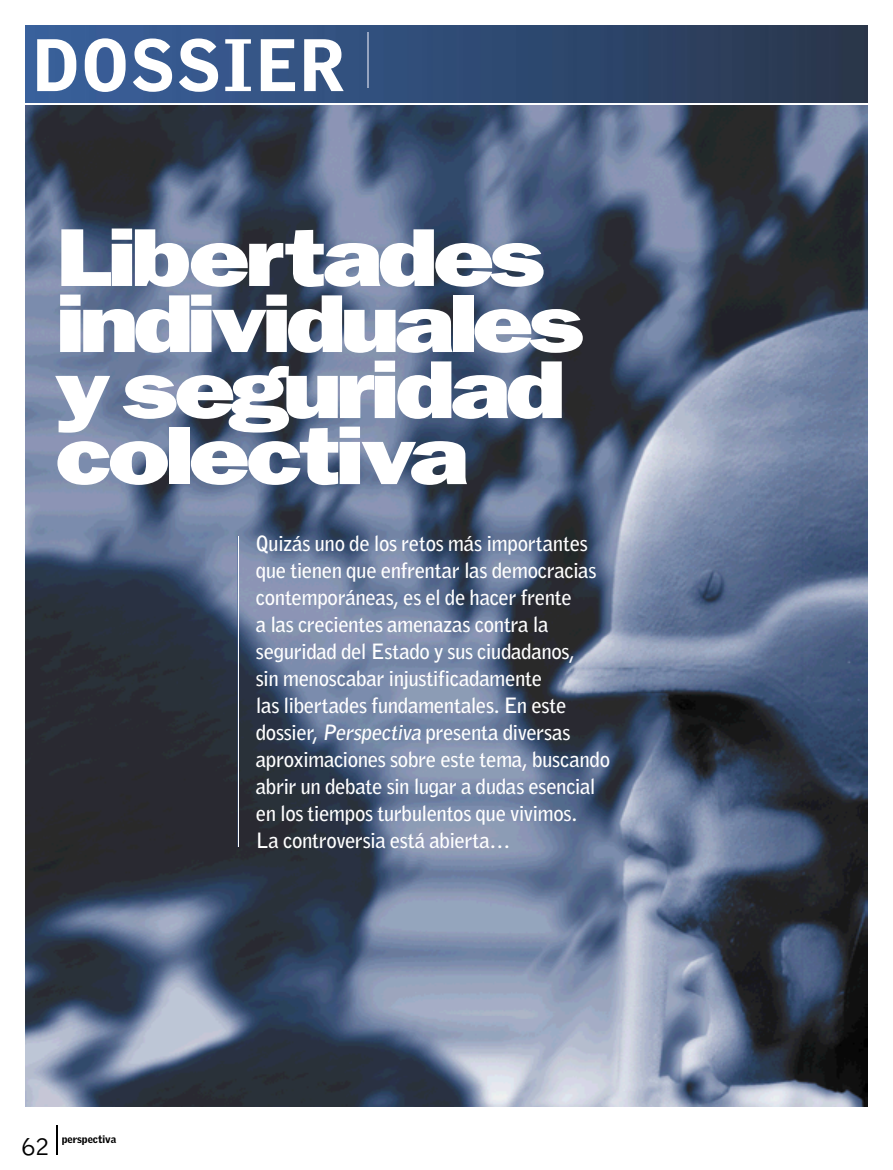
<style>
.page{position:relative;width:893px;height:1170px;background:#fff}
.page>*{position:absolute;margin:0;border:0;box-sizing:border-box;transform-origin:0 0}
.t1{font:800 82.5px/66px "Franklin Gothic";letter-spacing:-.055em;color:#fff;scale:1.25 1}
.t2{font:900 72px "Griffith Gothic";letter-spacing:.04em;color:#fff}
.t3{font:300 27px "Bell Gothic";color:#000}
.t4{font:700 21px/27px "Bell Gothic";letter-spacing:-.02em;color:#fff}
.t5{font:900 10.5px "Griffith Gothic";color:#000}
</style>
<div class="page">
<img style="left:26px;top:26px;width:841px;height:76px">
<img style="left:26px;top:105px;width:841px;height:1001px">
<hr style="left:238px;top:536px;width:1px;height:311px;background:#fff">
<svg style="left:56px;top:1125px;width:1px;height:29px"></svg>
<hr style="left:367px;top:33px;width:2px;height:55px;background:#96a4c0">
<h2 class="t2" style="left:33px;top:22px;width:313px">DOSSIER</h2>
<h1 class="t1" style="left:55px;top:225px;width:424px">Libertades individuales y seguridad colectiva</h1>
<p class="t3" style="left:21px;top:1131px;width:31px">62</p>
<p class="t5" style="left:62px;top:1132px;width:56px">perspectiva</p>
<p class="t4" style="left:256px;top:530px;width:356px">Quizás uno de los retos más importantes que tienen que enfrentar las democracias contemporáneas, es el de hacer frente<br>a las crecientes amenazas contra la seguridad del Estado y sus ciudadanos,<br>sin menoscabar injustificadamente<br>las libertades fundamentales. En este dossier, Perspectiva presenta diversas aproximaciones sobre este tema, buscando abrir un debate sin lugar a dudas esencial en los tiempos turbulentos que vivimos.<br>La controversia está abierta…</p>
</div>
